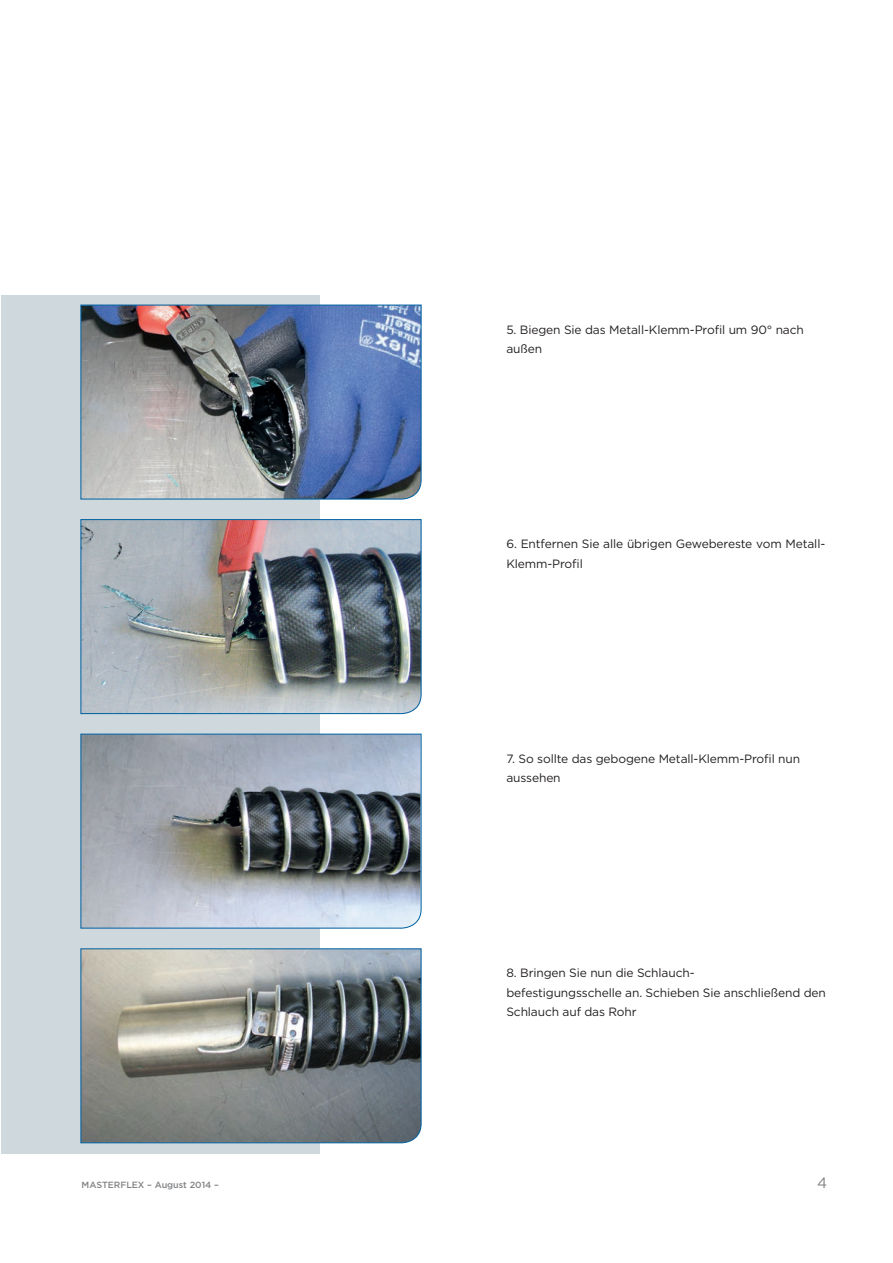
<style>
.page{position:relative;width:893px;height:1263px;background:#fff}
.page>*{position:absolute;margin:0;border:0;box-sizing:border-box;transform-origin:0 0}
.t1{font:15px "Gotham";color:#808285}
.t2{font:12px/19.5px "Gotham";letter-spacing:-.01em;color:#231f20}
.t3{font:500 9px "Gotham";color:#808285}
</style>
<div class="page">
<div style="left:1px;top:296px;width:319px;height:858px;background:#cfd8dd"></div>
<img style="left:80px;top:304px;width:342px;height:196px">
<img style="left:80px;top:519px;width:342px;height:196px">
<img style="left:80px;top:733px;width:342px;height:196px">
<img style="left:80px;top:948px;width:342px;height:196px">
<p class="t2" style="left:506px;top:320px;width:299px">5. Biegen Sie das Metall-Klemm-Profil um 90° nach außen</p>
<p class="t2" style="left:506px;top:534px;width:320px">6. Entfernen Sie alle übrigen Gewebereste vom Metall-<br>Klemm-Profil</p>
<p class="t2" style="left:506px;top:749px;width:295px">7. So sollte das gebogene Metall-Klemm-Profil nun aussehen</p>
<p class="t2" style="left:506px;top:963px;width:321px">8. Bringen Sie nun die Schlauch-<br>befestigungsschelle an. Schieben Sie anschließend den<br>Schlauch auf das Rohr</p>
<p class="t3" style="left:82px;top:1179px;width:139px">MASTERFLEX – August 2014 –</p>
<p class="t1" style="left:817px;top:1174px;width:12px">4</p>
</div>
